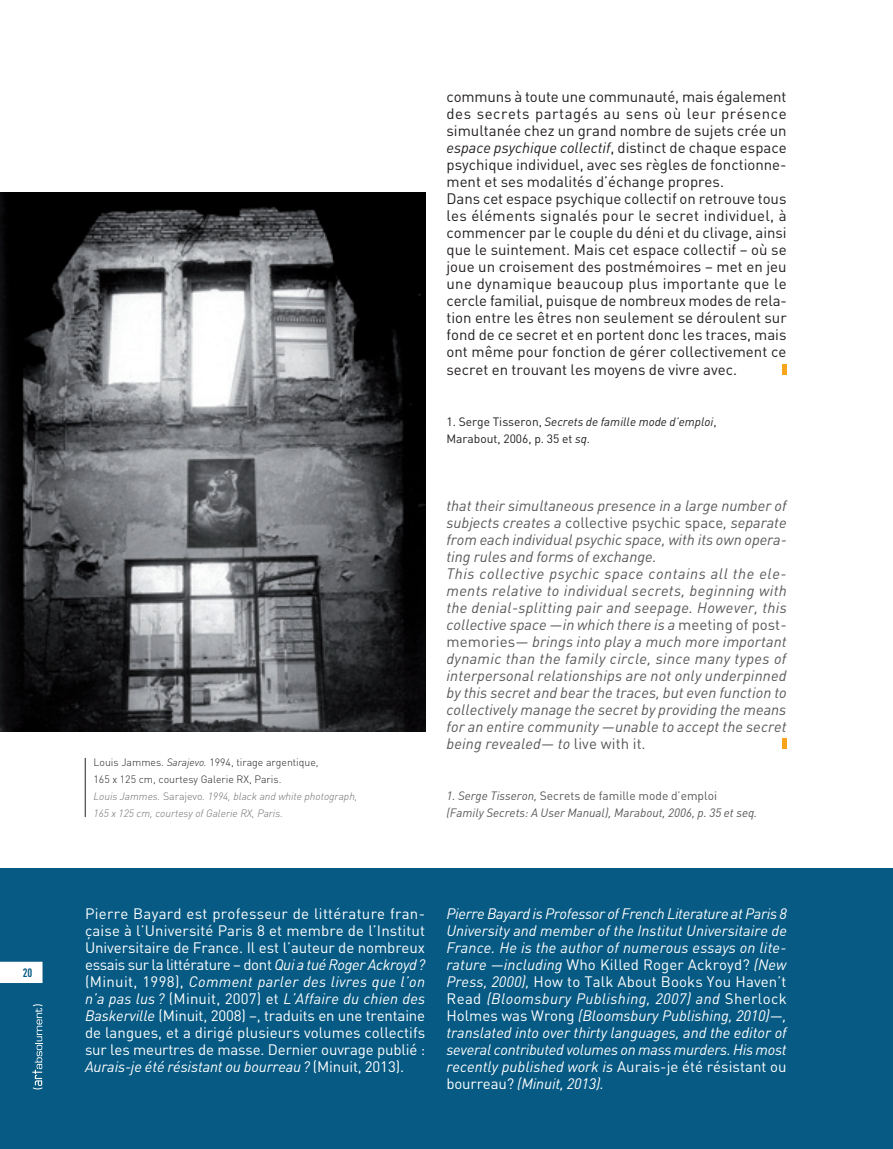
<style>
.page{position:relative;width:893px;height:1149px;background:#fff}
.page>*{position:absolute;margin:0;border:0;box-sizing:border-box;transform-origin:0 0}
.t1{font:15px/17px "DIN";color:#231f20}
.t2{font:italic 15px/17px "DIN";letter-spacing:.005em;color:#57585a}
.t3{font:italic 15px/17px "DIN";letter-spacing:-.01em;color:#fff;text-align:justify}
.t4{font:15px/17px "DIN";letter-spacing:-.01em;color:#fff;text-align:justify}
.t5{font:italic 12px/17px "DIN";color:#57585a}
.t6{font:12px/17px "DIN";color:#231f20}
.t7{font:700 12px "DIN Cond";color:#065a83}
.t8{font:italic 300 10.5px/17px "DIN";color:#6c6d70}
.s1{font-style:normal;color:#231f20}
.s2{color:#231f20}
.s3{font-style:normal}
.s4{font-style:italic}
</style>
<div class="page">
<div style="left:0;top:867px;width:893px;height:281px;background:#065a83"></div>
<svg style="left:0;top:961px;width:43px;height:21px"></svg>
<svg style="left:32px;top:1004px;width:11px;height:85px"></svg>
<div style="left:782px;top:737px;width:5px;height:11px;background:#f9a51b"></div>
<div style="left:782px;top:363px;width:5px;height:11px;background:#f9a51b"></div>
<img style="left:0;top:192px;width:425px;height:539px">
<hr style="left:85px;top:757px;width:1px;height:59px;background:#231f20">
<p class="t7" style="left:23px;top:964px;width:11px">20</p>
<p class="t8" style="left:94px;top:753px;width:265px"><span class="s1">Louis Jammes.</span> <span class="s2">Sarajevo.</span> <span class="s1">1994, tirage argentique,<br>165 x 125 cm, courtesy Galerie RX, Paris.<br></span>Louis Jammes. <span class="s3">Sarajevo</span>. 1994, black and white photograph, 165 x 125 cm, courtesy of Galerie RX, Paris.</p>
<p class="t1" style="left:446px;top:88px;width:342px">communs à toute une communauté, mais également des secrets partagés au sens où leur présence simultanée chez un grand nombre de sujets crée un <span class="s4">espace psychique collectif</span>, distinct de chaque espace psychique individuel, avec ses règles de fonctionne&shy;ment et ses modalités d’échange propres.<br>Dans cet espace psychique collectif on retrouve tous les éléments signalés pour le secret individuel, à commencer par le couple du déni et du clivage, ainsi que le suintement. Mais cet espace collectif – où se joue un croisement des postmémoires – met en jeu une dynamique beaucoup plus importante que le cercle familial, puisque de nombreux modes de rela&shy;tion entre les êtres non seulement se déroulent sur fond de ce secret et en portent donc les traces, mais ont même pour fonction de gérer collectivement ce secret en trouvant les moyens de vivre avec.</p>
<p class="t6" style="left:446px;top:412px;width:272px">1. Serge Tisseron, <span class="s4">Secrets de famille mode d’emploi</span>,<br>Marabout, 2006, p. 35 et <span class="s4">sq</span>.</p>
<p class="t2" style="left:446px;top:496px;width:342px">that their simultaneous presence in a large number of subjects creates a <span class="s3">collective psychic space</span>, separate from each individual psychic space, with its own opera&shy;ting rules and forms of exchange.<br>This collective psychic space contains all the ele&shy;ments relative to individual secrets, beginning with the denial-splitting pair and seepage. However, this collective space —in which there is a <span class="s3">meeting of post&shy;memories</span>— brings into play a much more important dynamic than the family circle, since many types of interpersonal relationships are not only underpinned by this secret and bear the traces, but even function to collectively manage the secret by providing the means for an entire community —unable to accept the secret being revealed— to <span class="s3">live with it</span>.</p>
<p class="t5" style="left:446px;top:786px;width:312px">1. Serge Tisseron, <span class="s3">Secrets de famille mode d’emploi </span>(Family Secrets: A User Manual), Marabout, 2006, p. 35 et seq.</p>
<p class="t4" style="left:85px;top:904px;width:342px">Pierre Bayard est professeur de littérature fran&shy;çaise à l’Université Paris 8 et membre de l’Institut Universitaire de France. Il est l’auteur de nombreux essais sur la littérature – dont <span class="s4">Qui a tué Roger Ackroyd? </span>(Minuit, 1998), <span class="s4">Comment parler des livres que l’on n’a pas lus ?</span> (Minuit, 2007) et <span class="s4">L’Affaire du chien des Baskerville</span> (Minuit, 2008) –, traduits en une trentaine de langues, et a dirigé plusieurs volumes collectifs sur les meurtres de masse. Dernier ouvrage publié :<br><span class="s4">Aurais-je été résistant ou bourreau?</span> (Minuit, 2013).</p>
<p class="t3" style="left:446px;top:904px;width:342px">Pierre Bayard is Professor of French Literature at Paris 8<br>University and member of the Institut Universitaire de France. He is the author of numerous essays on lite&shy;rature —including <span class="s3">Who Killed Roger Ackroyd?</span> (New Press, 2000), <span class="s3">How to Talk About Books You Haven’t Read</span> (Bloomsbury Publishing, 2007) and <span class="s3">Sherlock Holmes was Wrong</span> (Bloomsbury Publishing, 2010)—, translated into over thirty languages, and the editor of several contributed volumes on mass murders. His most recently published work is <span class="s3">Aurais-je été résistant ou bourreau?</span> (Minuit, 2013).</p>
</div>
